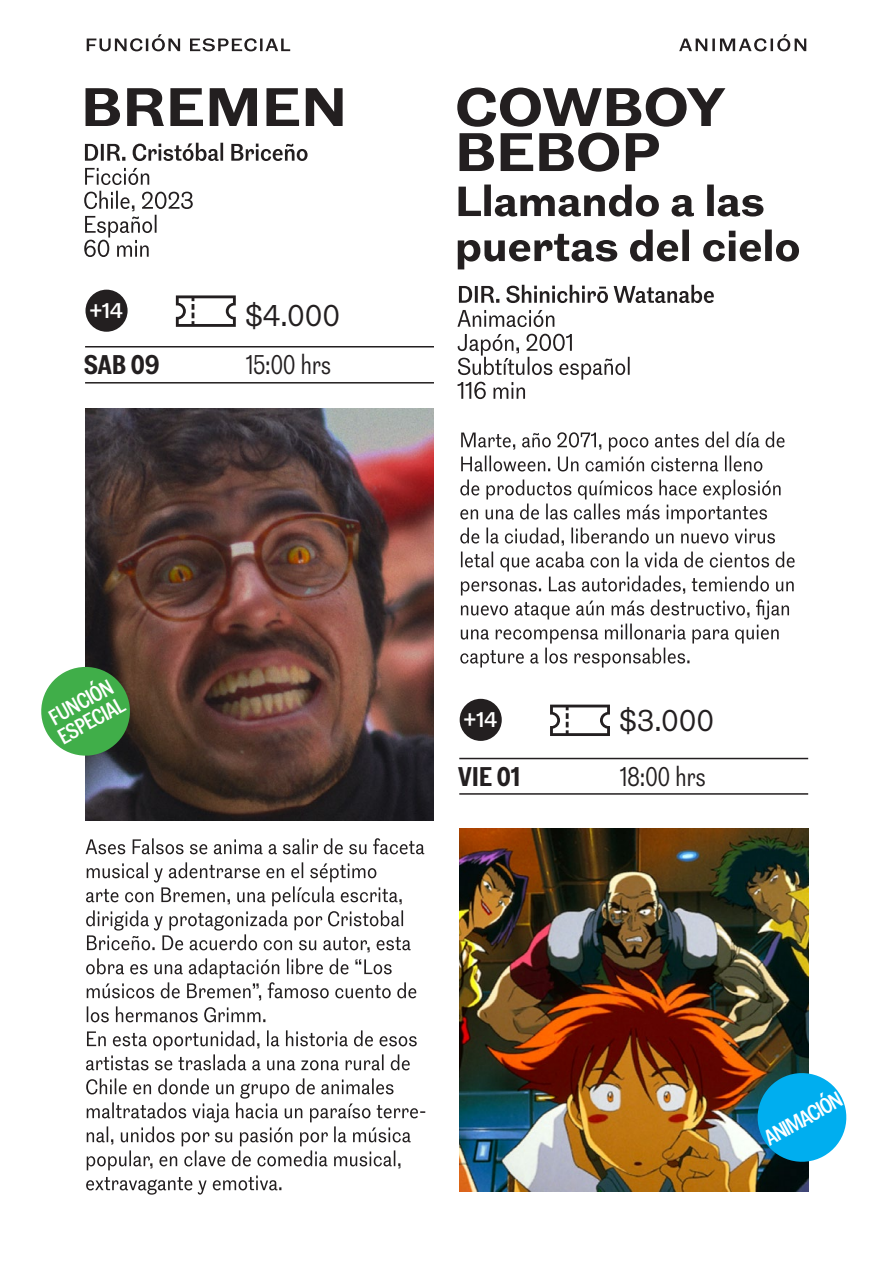
<style>
.page{position:relative;width:893px;height:1276px;background:#fff}
.page>*{position:absolute;margin:0;border:0;box-sizing:border-box;transform-origin:0 0}
.t1{font:30px "Grot 12 Normal";letter-spacing:.02em;color:#231f20}
.t2{font:27px "Grot 12 Condensed";letter-spacing:.01em;color:#231f20}
.t3{font:600 27px "Grot 12 Condensed";letter-spacing:.01em;color:#231f20}
.t4{font:500 22.2px "Grot 12 Condensed";color:#fff}
.t5{font:500 21.3px "Grot 12 Normal";color:#fff}
</style>
<div class="page">
<svg style="left:679px;top:34px;width:127px;height:17px"></svg>
<img style="left:459px;top:828px;width:349px;height:363px">
<img style="left:85px;top:408px;width:349px;height:413px">
<svg style="left:86px;top:88px;width:257px;height:38px"></svg>
<svg style="left:458px;top:229px;width:341px;height:40px"></svg>
<svg style="left:458px;top:184px;width:305px;height:33px"></svg>
<svg style="left:459px;top:133px;width:200px;height:39px"></svg>
<svg style="left:457px;top:88px;width:268px;height:39px"></svg>
<svg style="left:84px;top:191px;width:109px;height:66px"></svg>
<svg style="left:85px;top:168px;width:64px;height:17px"></svg>
<svg style="left:85px;top:143px;width:223px;height:18px"></svg>
<svg style="left:458px;top:334px;width:172px;height:65px"></svg>
<svg style="left:457px;top:310px;width:97px;height:17px"></svg>
<svg style="left:459px;top:285px;width:255px;height:18px"></svg>
<svg style="left:86px;top:1078px;width:339px;height:116px"></svg>
<svg style="left:86px;top:1030px;width:331px;height:40px"></svg>
<svg style="left:87px;top:1006px;width:178px;height:16px"></svg>
<svg style="left:86px;top:958px;width:331px;height:42px"></svg>
<svg style="left:86px;top:862px;width:325px;height:90px"></svg>
<svg style="left:86px;top:838px;width:338px;height:16px"></svg>
<svg style="left:460px;top:551px;width:335px;height:116px"></svg>
<svg style="left:460px;top:479px;width:321px;height:66px"></svg>
<svg style="left:461px;top:431px;width:324px;height:40px"></svg>
<hr style="left:85px;top:382px;width:349px;height:1px;background:#231f20">
<hr style="left:85px;top:346px;width:349px;height:1px;background:#231f20">
<hr style="left:459px;top:758px;width:349px;height:1px;background:#231f20">
<hr style="left:459px;top:793px;width:349px;height:1px;background:#231f20">
<svg style="left:176px;top:295px;width:60px;height:32px"></svg>
<div style="left:85px;top:290px;width:43px;height:42px;background:#231f20;border-radius:50%"></div>
<svg style="left:550px;top:704px;width:60px;height:32px"></svg>
<div style="left:460px;top:699px;width:42px;height:42px;background:#231f20;border-radius:50%"></div>
<svg style="left:751px;top:1066px;width:96px;height:102px;background:#32a3cb"></svg>
<svg style="left:87px;top:34px;width:203px;height:17px"></svg>
<svg style="left:41px;top:660px;width:95px;height:102px;background:#5a9e5d"></svg>
<p class="t5" style="left:90px;top:297px;width:35px">+14</p>
<p class="t1" style="left:245px;top:296px;width:96px">$4.000</p>
<p class="t3" style="left:84px;top:347px;width:77px">SAB 09</p>
<p class="t2" style="left:246px;top:348px;width:86px">15:00 hrs</p>
<p class="t4" style="left:44px;top:707px;width:71px;rotate:-29deg">FUNCIÓN</p>
<p class="t4" style="left:53px;top:726px;width:74px;rotate:-29deg">ESPECIAL</p>
<p class="t5" style="left:464px;top:706px;width:35px">+14</p>
<p class="t1" style="left:620px;top:701px;width:96px">$3.000</p>
<p class="t3" style="left:458px;top:759px;width:63px">VIE 01</p>
<p class="t2" style="left:620px;top:760px;width:87px">18:00 hrs</p>
<p class="t4" style="left:760px;top:1127px;width:87px;rotate:-29deg">ANIMACIÓN</p>
</div>
